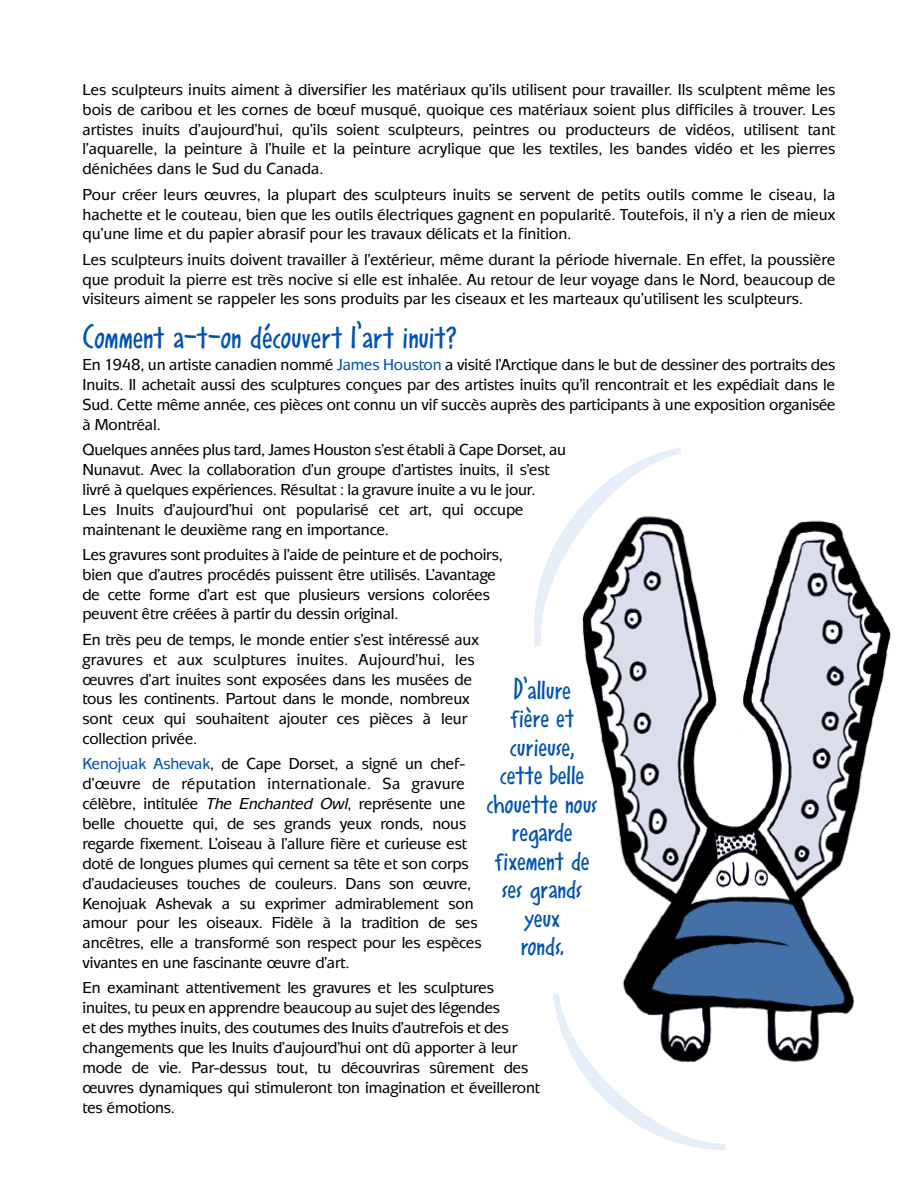
<style>
.page{position:relative;width:918px;height:1188px;background:#fff}
.page>*{position:absolute;margin:0;border:0;box-sizing:border-box;transform-origin:0 0}
.t1{font:500 36px "Smile ICG";letter-spacing:-.005em;color:#0053b1}
.t2{font:500 30px/28.5px "Smile ICG";letter-spacing:-.005em;color:#0053b1;text-align:center}
.t3{font:500 16.5px/19.8px "Mixage";letter-spacing:-.01em;color:#000}
.s1{font-size:16.2px}
.s2{color:#0053b1}
.s3{font-style:italic}
</style>
<div class="page">
<img style="left:584px;top:520px;width:307px;height:542px">
<svg style="left:582px;top:516px;width:102px;height:134px"></svg>
<svg style="left:584px;top:991px;width:145px;height:72px"></svg>
<p class="t3" style="left:82px;top:81px;width:755px;text-align:justify"><span class="s1">Les sculpte</span>urs inuits aiment à diversifier les matériaux qu’ils utilisent pour travailler. Ils sculptent même les bois de caribou et les cornes de bœuf musqué, quoique ces matériaux soient plus difficiles à trouver. Les artistes inuits d’aujourd’hui, qu’ils soient sculpteurs, peintres ou producteurs de vidéos, utilisent tant l’aquarelle, la peinture à l’huile et la peinture acrylique que les textiles, les bandes vidéo et les pierres dénichées dans le Sud du Canada.</p>
<p class="t3" style="left:82px;top:186px;width:754px;text-align:justify">Pour créer leurs œuvres, la plupart des sculpteurs inuits se servent de petits outils comme le ciseau, la hachette et le couteau, bien que les outils électriques gagnent en popularité. Toutefois, il n’y a rien de mieux qu’une lime et du papier abrasif pour les travaux délicats et la finition.</p>
<p class="t3" style="left:82px;top:251px;width:755px;text-align:justify">Les sculpteurs inuits doivent travailler à l’extérieur, même durant la période hivernale. En effet, la poussière que produit la pierre est très nocive si elle est inhalée. Au retour de leur voyage dans le Nord, beaucoup de visiteurs aiment se rappeler les sons produits par les ciseaux et les marteaux qu’utilisent les sculpteurs.</p>
<h1 class="t1" style="left:82px;top:315px;width:376px">Comment a-t-on découvert l’art inuit?</h1>
<p class="t3" style="left:82px;top:356px;width:755px;text-align:justify">En 1948, un artiste canadien nommé <span class="s2">James Houston</span> a visité l’Arctique dans le but de dessiner des portraits des Inuits. Il achetait aussi des sculptures conçues par des artistes inuits qu’il rencontrait et les expédiait dans le Sud. Cette même année, ces pièces ont connu un vif succès auprès des participants à une exposition organisée à Montréal.</p>
<p class="t3" style="left:82px;top:441px;width:485px">Quelques années plus tard, James Houston s’est établi à Cape Dorset, au Nunavut. Avec la collaboration d’un groupe d’artistes inuits, il s’est livré à quelques expériences. Résultat : la gravure inuite a vu le jour.<br>Les Inuits d’aujourd’hui ont popularisé cet art, qui occupe maintenant le deuxième rang en importance.</p>
<p class="t3" style="left:82px;top:546px;width:422px">Les gravures sont produites à l’aide de peinture et de pochoirs, bien que d’autres procédés puissent être utilisés. L’avantage de cette forme d’art est que plusieurs versions colorées peuvent être créées à partir du dessin original.</p>
<p class="t3" style="left:82px;top:631px;width:398px">En très peu de temps, le monde entier s’est intéressé aux gravures et aux sculptures inuites. Aujourd’hui, les œuvres d’art inuites sont exposées dans les musées de tous les continents. Partout dans le monde, nombreux sont ceux qui souhaitent ajouter ces pièces à leur collection privée.</p>
<p class="t3" style="left:82px;top:755px;width:401px"><span class="s2">Kenojuak Ashevak</span>, de Cape Dorset, a signé un chef&shy;d’œuvre de réputation internationale. Sa gravure célèbre, intitulée <span class="s3">The Enchanted Owl</span>, représente une belle chouette qui, de ses grands yeux ronds, nous regarde fixement. L’oiseau à l’allure fière et curieuse est doté de longues plumes qui cernent sa tête et son corps d’audacieuses touches de couleurs. Dans son œuvre, Kenojuak Ashevak a su exprimer admirablement son amour pour les oiseaux. Fidèle à la tradition de ses ancêtres, elle a transformé son respect pour les espèces vivantes en une fascinante œuvre d’art.</p>
<p class="t3" style="left:82px;top:980px;width:459px">En examinant attentivement les gravures et les sculptures inuites, tu peux en apprendre beaucoup au sujet des légendes<br>et des mythes inuits, des coutumes des Inuits d’autrefois et des changements que les Inuits d’aujourd’hui ont dû apporter à leur mode de vie. Par-dessus tout, tu découvriras sûrement des œuvres dynamiques qui stimuleront ton imagination et éveilleront tes émotions.</p>
<h2 class="t2" style="left:486px;top:674px;width:113px">D’allure<br>fière et curieuse, cette belle chouette nous regarde fixement de ses grands yeux<br>ronds.</h2>
</div>
